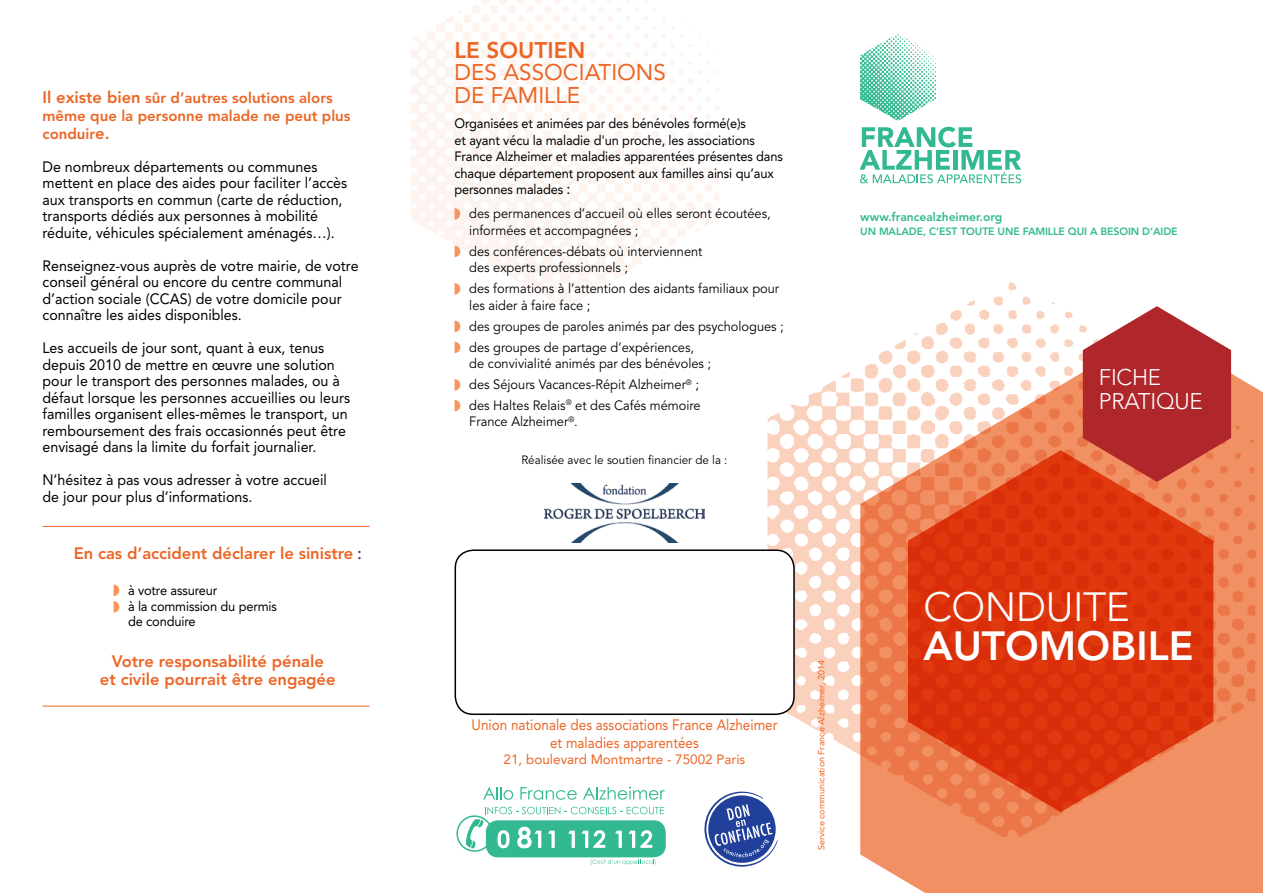
<style>
.page{position:relative;width:1263px;height:893px;background:#fff}
.page>*{position:absolute;margin:0;border:0;box-sizing:border-box;transform-origin:0 0}
.t1{font:800 40.5px "Avenir LT Std";color:#fff}
.t2{font:300 40.5px "Avenir LT Std";letter-spacing:-.01em;color:#fff}
.t3{font:22.5px/22.5px "Avenir LT Std";color:#ec6524}
.t4{font:300 22.5px/24px "Avenir LT Std";letter-spacing:-.01em;color:#fff}
.t5{font:800 22.5px "Avenir LT Std";color:#ec6524}
.t6{font:800 16.5px/18px "Avenir LT Std";color:#ec6524;text-align:center}
.t7{font:15px/16.5px "Avenir LT Std";color:#000;scale:.95 1}
.t8{font:800 15px/18px "Avenir LT Std";color:#ec6524}
.t9{font:15px/18px "Avenir LT Std";color:#ec6524;text-align:center;scale:.9 1}
.t10{font:13.5px/16.5px "Avenir LT Std";color:#000;scale:.95 1}
.t11{font:13.5px/16.5px "Avenir LT Std";letter-spacing:-.01em;color:#000;scale:.95 1}
.t12{font:13.5px "Avenir LT Std";color:#ec6524}
.t13{font:12px "Avenir LT Std";color:#000}
.t14{font:800 12px "Avenir LT Std";color:#32b992}
.t15{font:800 10.5px "Avenir LT Std";letter-spacing:-.01em;color:#32b992}
.t16{font:9px "Avenir LT Std";color:#ec6524}
.s1{font-size:16.5px}
.s2{font-family:"Century Gothic";font-weight:700;font-size:15px;color:#742977}
.s3{font-size:15px}
</style>
<div class="page">
<img style="left:643px;top:282px;width:620px;height:611px">
<svg style="left:860px;top:34px;width:76px;height:87px"></svg>
<svg style="left:860px;top:127px;width:161px;height:56px"></svg>
<svg style="left:908px;top:450px;width:305px;height:362px;background:#e0461d"></svg>
<svg style="left:114px;top:585px;width:5px;height:28px"></svg>
<hr style="left:43px;top:526px;width:326px;height:1px;background:#ec6524">
<hr style="left:43px;top:706px;width:326px;height:1px;background:#ec6524">
<svg style="left:1083px;top:306px;width:148px;height:176px;background:#c04c4a"></svg>
<img style="left:411px;top:0;width:390px;height:348px">
<div style="left:455px;top:550px;width:339px;height:164px;background:#fff;border-radius:18px"></div>
<div style="left:455px;top:549px;width:340px;height:166px;border:2px solid #000;border-radius:18px"></div>
<svg style="left:455px;top:208px;width:5px;height:12px"></svg>
<svg style="left:455px;top:246px;width:5px;height:11px"></svg>
<svg style="left:455px;top:283px;width:5px;height:12px"></svg>
<svg style="left:455px;top:321px;width:5px;height:11px"></svg>
<svg style="left:455px;top:342px;width:5px;height:11px"></svg>
<svg style="left:455px;top:379px;width:5px;height:12px"></svg>
<svg style="left:455px;top:400px;width:5px;height:11px"></svg>
<div style="left:702px;top:789px;width:80px;height:80px;background:#fff;border-radius:50%"></div>
<svg style="left:703px;top:791px;width:75px;height:77px"></svg>
<div style="left:486px;top:820px;width:180px;height:37px;background:#32b992;border-radius:12px"></div>
<svg style="left:483px;top:787px;width:30px;height:13px"></svg>
<svg style="left:520px;top:787px;width:57px;height:13px"></svg>
<svg style="left:583px;top:787px;width:82px;height:13px"></svg>
<svg style="left:456px;top:807px;width:208px;height:45px"></svg>
<svg style="left:591px;top:859px;width:64px;height:6px"></svg>
<img style="left:544px;top:483px;width:160px;height:60px">
<p class="t8" style="left:43px;top:88px;width:310px"><span class="s1">Il existe bien</span> sûr d’autres solutions alors même que la personne malade ne peut plus conduir<span class="s1">e.</span></p>
<p class="t7" style="left:43px;top:158px;width:322px">De nombreux départements ou communes mettent en place des aides pour faciliter l’accès aux transports en commun (carte de réduction, transports dédiés aux personnes à mobilité réduite, véhicules spécialement aménagés…).</p>
<p class="t7" style="left:43px;top:257px;width:334px">Renseignez-vous auprès de votre mairie, de votre conseil général ou encore du centre communal d’action sociale (CCAS) de votre domicile pour connaître les aides disponibles.</p>
<p class="t7" style="left:43px;top:340px;width:325px">Les accueils de jour sont, quant à eux, tenus depuis 2010 de mettre en œuvre une solution pour le transport des personnes malades, ou à défaut lorsque les personnes accueillies ou leurs familles organisent elles-mêmes le transport, un remboursement des frais occasionnés peut être envisagé dans la limite du forfait journalier.</p>
<p class="t7" style="left:43px;top:472px;width:301px">N’hésitez à pas vous adresser à votre accueil de jour pour plus d’informations.</p>
<p class="t6" style="left:74px;top:544px;width:290px">En cas d’accident déclarer le sinistre <span class="s2">:</span></p>
<p class="t11" style="left:128px;top:582px;width:158px">à votre assureur<br>à la commission du permis</p>
<p class="t11" style="left:128px;top:613px;width:73px">de conduire</p>
<p class="t6" style="left:100px;top:652px;width:237px">Votre responsabilité pénale<br>et civile pourrait être engagée</p>
<h2 class="t5" style="left:455px;top:36px;width:47px">Le soutien</h2>
<h2 class="t3" style="left:455px;top:61px;width:196px">des associations de famille</h2>
<p class="t11" style="left:455px;top:115px;width:347px">Organisées et animées par des bénévoles formé(e)s<br>et ayant vécu la maladie d'un proche, les associations France Alzheimer et maladies apparentées présentes dans chaque département proposent aux familles ainsi qu’aux personnes malades <span class="s3">:</span></p>
<p class="t10" style="left:469px;top:206px;width:319px">des permanences d’accueil où elles seront écoutées, informées et accompagnées ;</p>
<p class="t10" style="left:469px;top:243px;width:247px">des conférences-débats où interviennent des experts professionnels ;</p>
<p class="t10" style="left:469px;top:281px;width:328px">des formations à l’attention des aidants familiaux pour les aider à faire face ;</p>
<p class="t10" style="left:469px;top:316px;width:333px;line-height:21px">des groupes de paroles animés par des psychologues ; des groupes de partage d’expériences,</p>
<p class="t10" style="left:469px;top:353px;width:256px;line-height:20.9px">de convivialité animés par des bénévoles ; des Séjours Vacances-Répit Alzheimer<sup>®</sup> ; des Haltes Relais<sup>®</sup> et des Cafés mémoire</p>
<p class="t10" style="left:469px;top:414px;width:116px">France Alzheimer<sup>®</sup>.</p>
<p class="t13" style="left:521px;top:453px;width:208px">Réalisée avec le soutien financier de la :</p>
<p class="t14" style="left:860px;top:210px;width:144px">www.francealzheimer.org</p>
<p class="t15" style="left:860px;top:225px;width:319px">UN MALADE, C’EST TOUTE UNE FAMILLE QUI a BESOIN D’AIDE</p>
<h2 class="t4" style="left:1099px;top:365px;width:90px">FICHE<br>PRATI QUE</h2>
<p class="t9" style="left:471px;top:716px;width:341px">Union nationale des associations France Alzheimer et maladies apparentées</p>
<p class="t12" style="left:504px;top:752px;width:243px">21, boulevard M ontmartre - 75002 Paris</p>
<p class="t16" style="left:816px;top:850px;width:192px;rotate:-90deg">Service communication France Alzheimer, 2014</p>
<h1 class="t2" style="left:923px;top:583px;width:208px">CONDUITE</h1>
<h1 class="t1" style="left:923px;top:622px;width:57px">Automobile</h1>
</div>
